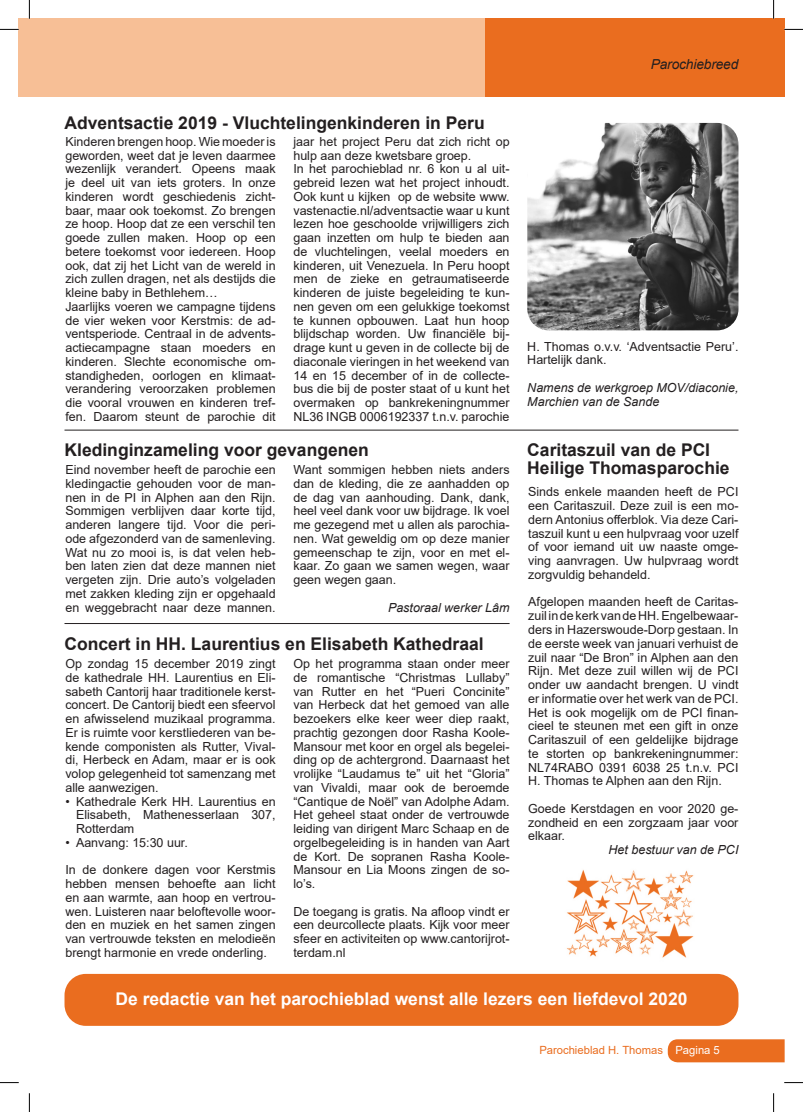
<style>
.page{position:relative;width:803px;height:1112px;background:#fff}
.page>*{position:absolute;margin:0;border:0;box-sizing:border-box;transform-origin:0 0}
.t1{font:700 17.5px/17.5px "Arial";color:#231f20}
.t2{font:700 17.5px "Arial";color:#fff}
.t3{font:italic 13.75px "Arial";letter-spacing:-.01em;color:#231f20}
.t4{font:12.5px/13.8px "Arial";color:#231f20;text-align:justify}
.t5{font:italic 12.5px/13.8px "Arial";color:#231f20}
.t6{font:11.25px "Arial";color:#ea6d1f}
.s1{color:#fff}
</style>
<div class="page">
<img style="left:567px;top:869px;width:127px;height:89px">
<div style="left:19px;top:19px;width:473px;height:78px;background:#f7bf96"></div>
<div style="left:485px;top:19px;width:299px;height:78px;background:#ea6d1f"></div>
<div style="left:668px;top:1039px;width:116px;height:23px;background:#ea6d1f"></div>
<img style="left:527px;top:123px;width:211px;height:207px">
<hr style="left:65px;top:430px;width:673px;height:1px;background:#231f20">
<hr style="left:65px;top:623px;width:444px;height:1px;background:#231f20">
<div style="left:65px;top:973px;width:673px;height:52px;background:#ea6d1f;border-radius:21px"></div>
<svg style="left:0;top:29px;width:19px;height:1px"></svg>
<svg style="left:784px;top:29px;width:19px;height:1px"></svg>
<svg style="left:0;top:1082px;width:19px;height:1px"></svg>
<svg style="left:784px;top:1082px;width:19px;height:1px"></svg>
<svg style="left:29px;top:0;width:1px;height:19px"></svg>
<svg style="left:29px;top:1093px;width:1px;height:18px"></svg>
<svg style="left:773px;top:0;width:1px;height:19px"></svg>
<svg style="left:773px;top:1093px;width:1px;height:18px"></svg>
<p class="t3" style="left:651px;top:55px;width:89px">Parochiebreed</p>
<h1 class="t1" style="left:65px;top:114px;width:422px">Adventsactie 2019 - Vluchtelingenkinderen in Peru</h1>
<p class="t4" style="left:65px;top:134px;width:212px;text-align:left">Kinderen brengen hoop. Wie moeder is geworden, weet dat je leven daarmee wezenlijk verandert. Opeens maak je deel uit van iets groters. In onze kinderen wordt geschiedenis zicht&shy;baar, maar ook toekomst. Zo brengen ze hoop. Hoop dat ze een verschil ten goede zullen maken. Hoop op een betere toekomst voor iedereen. Hoop ook, dat zij het Licht van de wereld in zich zullen dragen, net als destijds die kleine baby in Bethlehem…<br>Jaarlijks voeren we campagne tijdens de vier weken voor Kerstmis: de ad&shy;ventsperiode. Centraal in de advents&shy;actiecampagne staan moeders en kinderen. Slechte economische om&shy;standigheden, oorlogen en klimaat&shy;verandering veroorzaken problemen die vooral vrouwen en kinderen tref&shy;fen. Daarom steunt de parochie dit</p>
<p class="t4" style="left:293px;top:134px;width:218px;text-align:left">jaar het project Peru dat zich richt op hulp aan deze kwetsbare groep.<br>In het parochieblad nr. 6 kon u al uit&shy;gebreid lezen wat het project inhoudt.<br>Ook kunt u kijken op de website www. vastenactie.nl/adventsactie waar u kunt lezen hoe geschoolde vrijwilligers zich gaan inzetten om hulp te bieden aan de vluchtelingen, veelal moeders en kinderen, uit Venezuela. In Peru hoopt men de zieke en getraumatiseerde kinderen de juiste begeleiding te kun&shy;nen geven om een gelukkige toekomst te kunnen opbouwen. Laat hun hoop blijdschap worden. Uw financiële bij&shy;drage kunt u geven in de collecte bij de diaconale vieringen in het weekend van 14 en 15 december of in de collecte&shy;bus die bij de poster staat of u kunt het overmaken op bankrekeningnummer NL36 INGB 0006192337 t.n.v. parochie</p>
<h1 class="t1" style="left:65px;top:441px;width:306px">Kledinginzameling voor gevangenen</h1>
<p class="t4" style="left:65px;top:462px;width:212px">Eind november heeft de parochie een kledingactie gehouden voor de man&shy;nen in de PI in Alphen aan den Rijn.<br>Sommigen verblijven daar korte tijd, anderen langere tijd. Voor die peri&shy;ode afgezonderd van de samenleving.<br>Wat nu zo mooi is, is dat velen heb&shy;ben laten zien dat deze mannen niet vergeten zijn. Drie auto’s volgeladen met zakken kleding zijn er opgehaald en weggebracht naar deze mannen.</p>
<p class="t4" style="left:293px;top:462px;width:218px">Want sommigen hebben niets anders dan de kleding, die ze aanhadden op de dag van aanhouding. Dank, dank, heel veel dank voor uw bijdrage. Ik voel me gezegend met u allen als parochia&shy;nen. Wat geweldig om op deze manier gemeenschap te zijn, voor en met el&shy;kaar. Zo gaan we samen wegen, waar geen wegen gaan.</p>
<p class="t5" style="left:388px;top:600px;width:123px">Pastoraal werker Lâm</p>
<h1 class="t1" style="left:65px;top:635px;width:421px">Concert in HH. Laurentius en Elisabeth Kathedraal</h1>
<p class="t4" style="left:65px;top:656px;width:212px">Op zondag 15 december 2019 zingt de kathedrale HH. Laurentius en Eli&shy;sabeth Cantorij haar traditionele kerst&shy;concert. De Cantorij biedt een sfeervol en afwisselend muzikaal programma.<br>Er is ruimte voor kerstliederen van be&shy;kende componisten als Rutter, Vival&shy;di, Herbeck en Adam, maar er is ook volop gelegenheid tot samenzang met alle aanwezigen.</p>
<p class="t4" style="left:76px;top:794px;width:201px;text-indent:-11px">• Kathedrale Kerk HH. Laurentius en Elisabeth, Mathenesserlaan 307, Rotterdam</p>
<p class="t4" style="left:65px;top:835px;width:124px">• Aanvang: 15:30 uur.</p>
<p class="t4" style="left:65px;top:862px;width:212px">In de donkere dagen voor Kerstmis hebben mensen behoefte aan licht en aan warmte, aan hoop en vertrou&shy;wen. Luisteren naar beloftevolle woor&shy;den en muziek en het samen zingen van vertrouwde teksten en melodieën brengt harmonie en vrede onderling.</p>
<p class="t4" style="left:293px;top:656px;width:218px">Op het programma staan onder meer de romantische “Christmas Lullaby” van Rutter en het “Pueri Concinite” van Herbeck dat het gemoed van alle bezoekers elke keer weer diep raakt, prachtig gezongen door Rasha Koole-Mansour met koor en orgel als begelei&shy;ding op de achtergrond. Daarnaast het vrolijke “Laudamus te” uit het “Gloria” van Vivaldi, maar ook de beroemde “Cantique de Noël” van Adolphe Adam.<br>Het geheel staat onder de vertrouwde leiding van dirigent Marc Schaap en de orgelbegeleiding is in handen van Aart de Kort. De sopranen Rasha Koole-Mansour en Lia Moons zingen de so&shy;lo’s.</p>
<p class="t4" style="left:293px;top:904px;width:218px">De toegang is gratis. Na afloop vindt er een deurcollecte plaats. Kijk voor meer sfeer en activiteiten op www.cantorijrot&shy;terdam.nl</p>
<p class="t4" style="left:527px;top:339px;width:213px">H. Thomas o.v.v. ‘Adventsactie Peru’.<br>Hartelijk dank.</p>
<p class="t5" style="left:527px;top:380px;width:213px">Namens de werkgroep MOV/diaconie,<br>Marchien van de Sande</p>
<h1 class="t1" style="left:527px;top:441px;width:204px">Caritaszuil van de PCI<br>Heilige Thomasparochie</h1>
<p class="t4" style="left:528px;top:485px;width:212px">Sinds enkele maanden heeft de PCI een Caritaszuil. Deze zuil is een mo&shy;dern Antonius offerblok. Via deze Cari&shy;taszuil kunt u een hulpvraag voor uzelf of voor iemand uit uw naaste omge&shy;ving aanvragen. Uw hulpvraag wordt zorgvuldig behandeld.</p>
<p class="t4" style="left:528px;top:595px;width:212px">Afgelopen maanden heeft de Caritas&shy;zuil in de kerk van de HH. Engelbewaar&shy;ders in Hazerswoude-Dorp gestaan. In de eerste week van januari verhuist de zuil naar “De Bron” in Alphen aan den Rijn. Met deze zuil willen wij de PCI onder uw aandacht brengen. U vindt er informatie over het werk van de PCI.<br>Het is ook mogelijk om de PCI finan&shy;cieel te steunen met een gift in onze Caritaszuil of een geldelijke bijdrage te storten op bankrekeningnummer:<br>NL74RABO 0391 6038 25 t.n.v. PCI H. Thomas te Alphen aan den Rijn.</p>
<p class="t4" style="left:528px;top:801px;width:212px">Goede Kerstdagen en voor 2020 ge&shy;zondheid en een zorgzaam jaar voor elkaar.</p>
<p class="t5" style="left:608px;top:842px;width:131px">Het bestuur van de PCI</p>
<h1 class="t2" style="left:115px;top:986px;width:573px">De redactie van het parochieblad wenst alle lezers een liefdevol 2020</h1>
<p class="t6" style="left:539px;top:1042px;width:182px">Parochieblad H. Thomas <span class="s1">Pagina 5</span></p>
</div>
